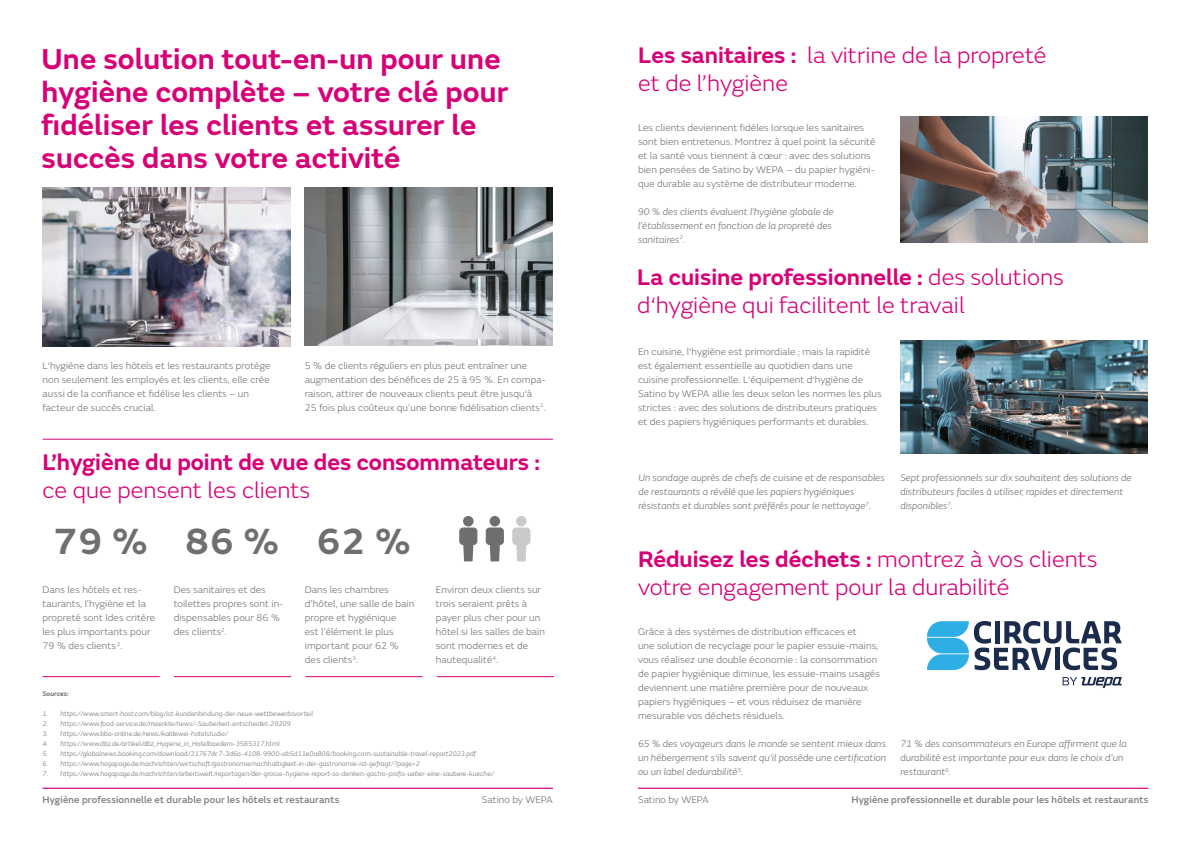
<style>
.page{position:relative;width:1191px;height:842px;background:#fff}
.page>*{position:absolute;margin:0;border:0;box-sizing:border-box;transform-origin:0 0}
.t1{font:600 38px "FS Emeric";color:#706f6f}
.t2{font:600 30px/33px "FS Emeric";letter-spacing:.005em;color:#d70077}
.t3{font:300 23.5px/28px "FS Emeric";color:#d70077}
.t4{font:600 23.5px "FS Emeric";color:#d70077}
.t5{font:300 10px/14px "FS Emeric";letter-spacing:.005em;color:#706f6f}
.t6{font:italic 300 10px/14px "FS Emeric";letter-spacing:.005em;color:#706f6f}
.t7{font:500 10px "FS Emeric";letter-spacing:.01em;color:#818080}
.t8{font:italic 300 7px "FS Emeric";letter-spacing:.005em;color:#706f6f}
.t9{font:italic 600 7px "FS Emeric";letter-spacing:.005em;color:#706f6f}
.s1{font-weight:600}
</style>
<div class="page">
<hr style="left:638px;top:788px;width:510px;height:1px;background:#d70077">
<hr style="left:43px;top:788px;width:510px;height:1px;background:#d70077">
<svg style="left:459px;top:527px;width:18px;height:34px"></svg>
<div style="left:463px;top:516px;width:10px;height:10px;background:#706f6f;border-radius:50%"></div>
<svg style="left:486px;top:527px;width:18px;height:34px"></svg>
<div style="left:489px;top:516px;width:11px;height:10px;background:#706f6f;border-radius:50%"></div>
<svg style="left:512px;top:527px;width:18px;height:34px"></svg>
<div style="left:516px;top:516px;width:10px;height:10px;background:#cacaca;border-radius:50%"></div>
<img style="left:43px;top:188px;width:247px;height:159px">
<img style="left:305px;top:187px;width:247px;height:159px">
<img style="left:900px;top:117px;width:248px;height:126px">
<img style="left:900px;top:341px;width:248px;height:112px">
<hr style="left:43px;top:439px;width:510px;height:1px;background:#d70077">
<hr style="left:43px;top:676px;width:117px;height:1px;background:#d70077">
<hr style="left:174px;top:676px;width:117px;height:1px;background:#d70077">
<hr style="left:305px;top:676px;width:117px;height:1px;background:#d70077">
<hr style="left:437px;top:676px;width:117px;height:1px;background:#d70077">
<svg style="left:927px;top:621px;width:194px;height:49px"></svg>
<svg style="left:1062px;top:677px;width:59px;height:11px"></svg>
<h2 class="t2" style="left:42px;top:40px;width:468px">Une solution tout-en-un pour une hygiène complète – votre clé pour fidéliser les clients et assurer le succès dans votre activité</h2>
<p class="t5" style="left:43px;top:358px;width:229px">L‘hygiène dans les hôtels et les restaurants protège non seulement les employés et les clients, elle crée aussi de la confiance et fidélise les clients – un facteur de succès crucial.</p>
<p class="t5" style="left:305px;top:358px;width:243px">5 % de clients réguliers en plus peut entraîner une augmentation des bénéfices de 25 à 95 %. En compa&shy;raison, attirer de nouveaux clients peut être jusqu‘à 25 fois plus coûteux qu’une bonne fidélisation clients<sup>1</sup>.</p>
<h3 class="t4" style="left:43px;top:444px;width:499px">L’hygiène du point de vue des consommateurs :</h3>
<h3 class="t3" style="left:43px;top:475px;width:269px">ce que pensent les clients</h3>
<h1 class="t1" style="left:53px;top:512px;width:359px">79 % 86 % 62 %</h1>
<p class="t5" style="left:43px;top:582px;width:114px">Dans les hôtels et res&shy;taurants, l’hygiène et la propreté sont ldes critère les plus importants pour<br>79 % des clients<sup>2</sup>.</p>
<p class="t5" style="left:174px;top:582px;width:111px">Des sanitaires et des toilettes propres sont in&shy;dispensables pour 86 % des clients<sup>2</sup>.</p>
<p class="t5" style="left:305px;top:582px;width:111px">Dans les chambres d’hôtel, une salle de bain propre et hygiénique<br>est l’élément le plus important pour 62 % des clients<sup>3</sup>.</p>
<p class="t5" style="left:436px;top:582px;width:111px">Environ deux clients sur trois seraient prêts à payer plus cher pour un hôtel si les salles de bain sont modernes et de hautequalité<sup>4</sup>.</p>
<p class="t9" style="left:43px;top:688px;width:28px">Sources:</p>
<p class="t8" style="left:43px;top:709px;width:272px">1. https://www.smart-host.com/blog/ist-kundenbindung-der-neue-wettbewerbsvorteil</p>
<p class="t8" style="left:43px;top:719px;width:250px">2. https://www.food-service.de/maerkte/news/-Sauberkeit-entscheidet-29209</p>
<p class="t8" style="left:43px;top:729px;width:187px">3. https://www.bba-online.de/news/kaldewei-hotelstudie/</p>
<p class="t8" style="left:43px;top:739px;width:239px">4. https://www.dbz.de/artikel/dbz_Hygiene_in_Hotelbaedern-3585317.html</p>
<p class="t8" style="left:43px;top:749px;width:435px">5. https://globalnews.booking.com/download/31767dc7-3d6a-4108-9900-ab5d11e0a808/booking.com-sustainable-travel-report2023.pdf</p>
<p class="t8" style="left:43px;top:759px;width:379px">6. https://www.hogapage.de/nachrichten/wirtschaft/gastronomie/nachhaltigkeit-in-der-gastronomie-ist-gefragt/?page=2</p>
<p class="t8" style="left:43px;top:769px;width:453px">7. https://www.hogapage.de/nachrichten/arbeitswelt/reportagen/der-grosse-hygiene-report-so-denken-gastro-profis-ueber-eine-saubere-kueche/</p>
<h3 class="t3" style="left:638px;top:41px;width:410px"><span class="s1">Les sanitaires :</span> la vitrine de la propreté et de l’hygiène</h3>
<p class="t5" style="left:638px;top:120px;width:239px">Les clients deviennent fidèles lorsque les sanitaires sont bien entretenus. Montrez à quel point la sécurité et la santé vous tiennent à cœur : avec des solutions bien pensées de Satino by WEPA – du papier hygiéni&shy;que durable au système de distributeur moderne.</p>
<p class="t6" style="left:638px;top:204px;width:197px">90 % des clients évaluent l’hygiène globale de l’établissement en fonction de la propreté des sanitaires<sup>2</sup>.</p>
<h3 class="t3" style="left:637px;top:262px;width:428px"><span class="s1">La cuisine professionnelle :</span> des solutions d‘hygiène qui facilitent le travail</h3>
<p class="t5" style="left:638px;top:344px;width:245px">En cuisine, l‘hygiène est primordiale ; mais la rapidité est également essentielle au quotidien dans une cuisine professionnelle. L‘équipement d‘hygiène de Satino by WEPA allie les deux selon les normes les plus strictes : avec des solutions de distributeurs pratiques et des papiers hygiéniques performants et durables.</p>
<p class="t6" style="left:638px;top:470px;width:248px">Un sondage auprès de chefs de cuisine et de responsables de restaurants a révélé que les papiers hygiéniques résistants et durables sont préférés pour le nettoyage<sup>7</sup>.</p>
<p class="t6" style="left:900px;top:470px;width:233px">Sept professionnels sur dix souhaitent des solutions de distributeurs faciles à utiliser, rapides et directement disponibles<sup>7</sup>.</p>
<h3 class="t3" style="left:638px;top:544px;width:461px"><span class="s1">Réduisez les déchets :</span> montrez à vos clients votre engagement pour la durabilité</h3>
<p class="t5" style="left:638px;top:624px;width:243px">Grâce à des systèmes de distribution efficaces et<br>une solution de recyclage pour le papier essuie-mains, vous réalisez une double économie : la consommation de papier hygiénique diminue, les essuie-mains usagés deviennent une matière première pour de nouveaux papiers hygiéniques – et vous réduisez de manière mesurable vos déchets résiduels.</p>
<p class="t6" style="left:638px;top:736px;width:250px;text-align:justify">65 % des voyageurs dans le monde se sentent mieux dans un hébergement s‘ils savent qu‘il possède une certification ou un label dedurabilité<sup>5</sup>.</p>
<p class="t6" style="left:900px;top:736px;width:228px">71 % des consommateurs en Europe affirment que la durabilité est importante pour eux dans le choix d’un restaurant<sup>6</sup>.</p>
<p class="t7" style="left:43px;top:792px;width:298px">Hygiène professionnelle et durable pour les hôtels et restaurants</p>
<p class="t5" style="left:482px;top:792px;width:72px">Satino by WEPA</p>
<p class="t5" style="left:638px;top:792px;width:72px">Satino by WEPA</p>
<p class="t7" style="left:851px;top:792px;width:298px">Hygiène professionnelle et durable pour les hôtels et restaurants</p>
</div>
